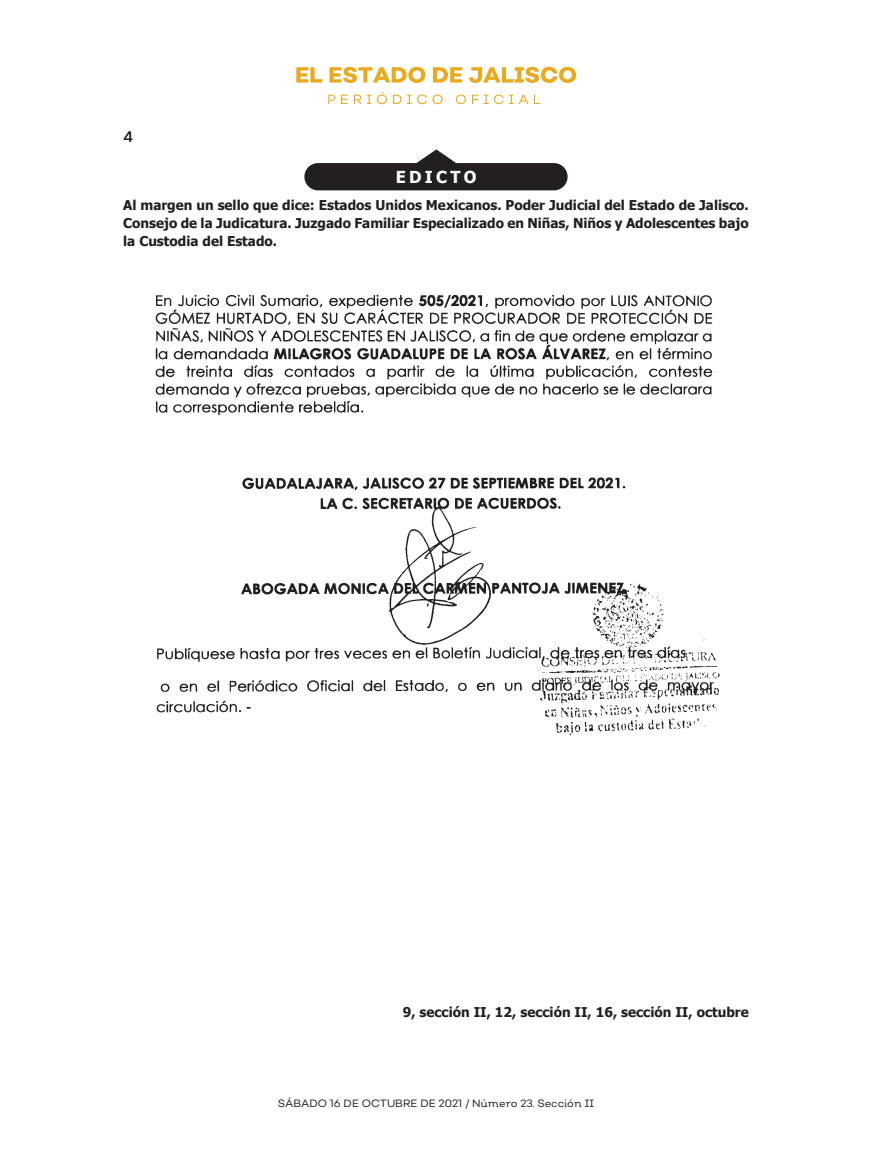
<style>
.page{position:relative;width:872px;height:1149px;background:#fff}
.page>*{position:absolute;margin:0;border:0;box-sizing:border-box;transform-origin:0 0}
.t1{font:700 16.5px "Tahoma";letter-spacing:.2em;color:#fff}
.t2{font:15px "Nutmeg";color:#231f20}
.t3{font:700 13.5px/18px "Tahoma";color:#231f20;text-align:justify}
.t4{font:10.65px "Nutmeg Headline";color:#231f20}
</style>
<div class="page">
<div style="left:305px;top:164px;width:262px;height:25px;background:#231f20;border-radius:13px"></div>
<div style="left:304px;top:163px;width:263px;height:27px;border:2px solid #231f20;border-radius:13px"></div>
<svg style="left:415px;top:149px;width:43px;height:16px"></svg>
<img style="left:155px;top:294px;width:565px;height:442px">
<svg style="left:296px;top:67px;width:26px;height:16px"></svg>
<svg style="left:329px;top:67px;width:96px;height:16px"></svg>
<svg style="left:433px;top:67px;width:29px;height:16px"></svg>
<svg style="left:469px;top:67px;width:107px;height:16px"></svg>
<svg style="left:328px;top:95px;width:7px;height:9px"></svg>
<svg style="left:341px;top:95px;width:7px;height:9px"></svg>
<svg style="left:354px;top:95px;width:17px;height:9px"></svg>
<svg style="left:377px;top:92px;width:10px;height:12px"></svg>
<svg style="left:393px;top:95px;width:8px;height:9px"></svg>
<svg style="left:407px;top:94px;width:35px;height:10px"></svg>
<svg style="left:456px;top:94px;width:10px;height:10px"></svg>
<svg style="left:472px;top:95px;width:6px;height:9px"></svg>
<svg style="left:484px;top:95px;width:4px;height:9px"></svg>
<svg style="left:494px;top:94px;width:9px;height:10px"></svg>
<svg style="left:509px;top:95px;width:19px;height:9px"></svg>
<svg style="left:534px;top:95px;width:6px;height:9px"></svg>
<p class="t2" style="left:123px;top:127px;width:12px">4</p>
<p class="t1" style="left:396px;top:165px;width:82px">EDICTO</p>
<p class="t3" style="left:123px;top:196px;width:627px">Al margen un sello que dice: Estados Unidos Mexicanos. Poder Judicial del Estado de Jalisco.<br>Consejo de la Judicatura. Juzgado Familiar Especializado en Niñas, Niños y Adolescentes bajo la Custodia del Estado.</p>
<p class="t3" style="left:403px;top:1001px;width:347px">9, sección II, 12, sección II, 16, sección II, octubre</p>
<p class="t4" style="left:278px;top:1095px;width:318px">SÁBADO 16 DE OCTUBRE DE 2021 / Número 23. Sección II</p>
</div>
